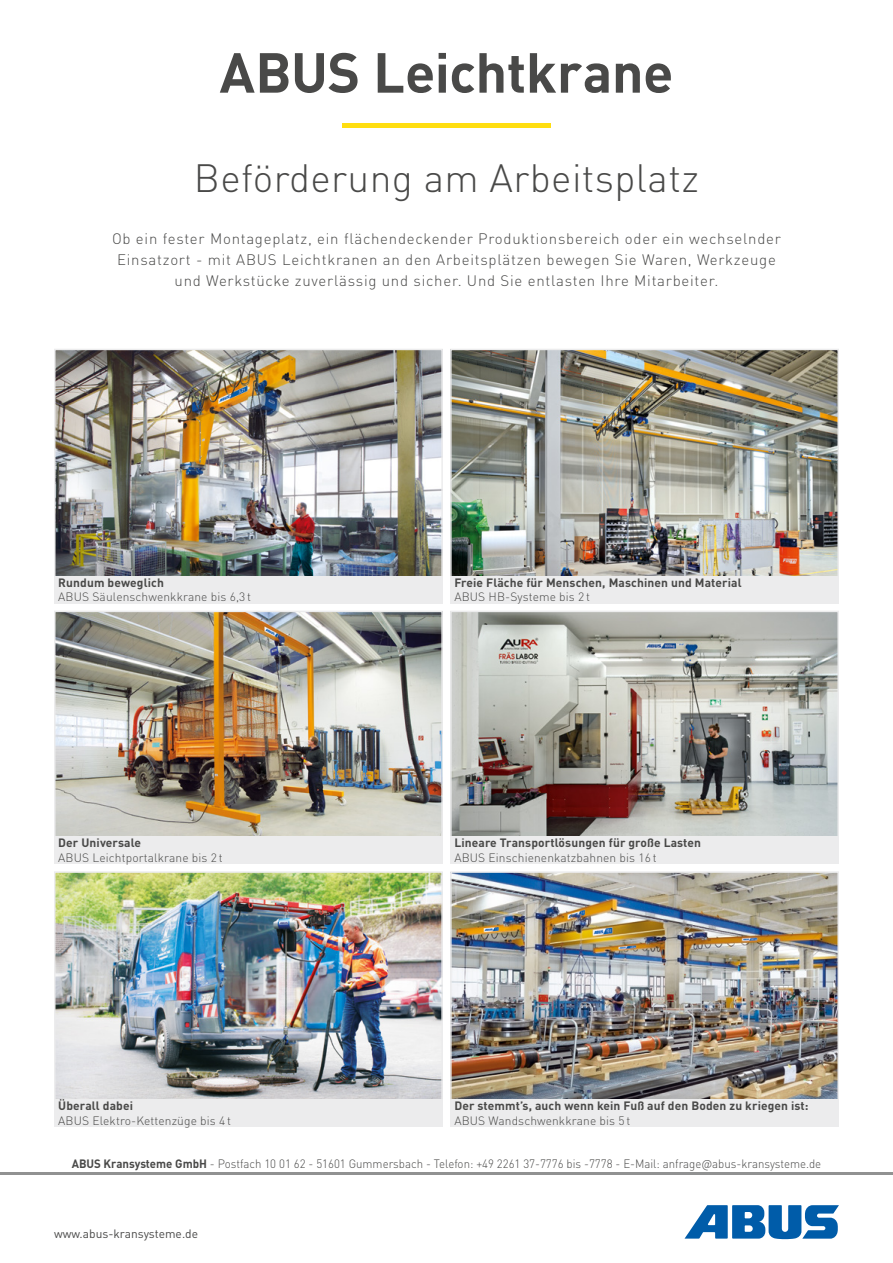
<style>
.page{position:relative;width:893px;height:1263px;background:#fff}
.page>*{position:absolute;margin:0;border:0;box-sizing:border-box;transform-origin:0 0}
.t1{font:700 55.5px "DIN Pro";letter-spacing:-.01em;color:#494948}
.t2{font:300 39px "DIN Pro";letter-spacing:.01em;color:#494948}
.t3{font:300 15px/21px "DIN Pro";letter-spacing:.05em;color:#494948;text-align:center}
.t4{font:700 12px "DIN Pro";letter-spacing:.01em;color:#494948}
.t5{font:300 12px "DIN Pro";letter-spacing:.01em;color:#494948}
.t6{font:300 12px "DIN Pro";letter-spacing:.01em;color:#494948;scale:.95 1}
.t7{font:12px "DIN Pro";color:#494948}
.s1{font-weight:700}
</style>
<div class="page">
<svg style="left:684px;top:1205px;width:155px;height:34px"></svg>
<hr style="left:0;top:1173px;width:893px;height:2px;background:#919292">
<img style="left:57px;top:614px;width:383px;height:221px">
<div style="left:54px;top:611px;width:389px;height:227px;border:2px solid #ececed"></div>
<img style="left:57px;top:352px;width:383px;height:222px">
<div style="left:54px;top:349px;width:389px;height:228px;border:2px solid #ececed"></div>
<img style="left:57px;top:874px;width:383px;height:224px">
<div style="left:54px;top:871px;width:389px;height:230px;border:2px solid #ececed"></div>
<img style="left:453px;top:874px;width:383px;height:224px">
<div style="left:450px;top:871px;width:389px;height:230px;border:2px solid #ececed"></div>
<div style="left:342px;top:123px;width:209px;height:5px;background:#ffde10"></div>
<img style="left:453px;top:352px;width:383px;height:222px">
<div style="left:450px;top:349px;width:389px;height:228px;border:2px solid #ececed"></div>
<img style="left:453px;top:614px;width:383px;height:221px">
<div style="left:450px;top:611px;width:389px;height:227px;border:2px solid #ececed"></div>
<div style="left:450px;top:1099px;width:389px;height:28px;background:#ececed"></div>
<div style="left:54px;top:1099px;width:389px;height:28px;background:#ececed"></div>
<div style="left:450px;top:836px;width:389px;height:28px;background:#ececed"></div>
<div style="left:54px;top:836px;width:389px;height:28px;background:#ececed"></div>
<div style="left:450px;top:576px;width:389px;height:27px;background:#ececed"></div>
<div style="left:54px;top:576px;width:389px;height:27px;background:#ececed"></div>
<h1 class="t1" style="left:219px;top:26px;width:455px">ABUS Leichtkrane</h1>
<h2 class="t2" style="left:194px;top:148px;width:507px">Beförderung am Arbeitsplatz</h2>
<p class="t3" style="left:112px;top:226px;width:670px">Ob ein fester Montageplatz, ein flächendeckender Produktionsbereich oder ein wechselnder<br>Einsatzort - mit ABUS Leichtkranen an den Arbeitsplätzen bewegen Sie Waren, Werkzeuge und Werkstücke zuverlässig und sicher. Und Sie entlasten Ihre Mitarbeiter.</p>
<p class="t4" style="left:58px;top:572px;width:107px">Rundum beweglich</p>
<p class="t5" style="left:58px;top:588px;width:194px">ABUS Säulenschwenkkrane bis 6,3 t</p>
<p class="t4" style="left:454px;top:572px;width:289px">Freie Fläche für Menschen, Maschinen und Material</p>
<p class="t5" style="left:454px;top:588px;width:137px">ABUS HB-Systeme bis 2 t</p>
<p class="t4" style="left:58px;top:833px;width:84px">Der Universale</p>
<p class="t5" style="left:58px;top:848px;width:166px">ABUS Leichtportalkrane bis 2 t</p>
<p class="t4" style="left:454px;top:833px;width:248px">Lineare Transportlösungen für große Lasten</p>
<p class="t5" style="left:454px;top:848px;width:204px">ABUS Einschienenkatzbahnen bis 16 t</p>
<p class="t4" style="left:58px;top:1096px;width:76px">Überall dabei</p>
<p class="t5" style="left:58px;top:1111px;width:174px">ABUS Elektro-Kettenzüge bis 4 t</p>
<p class="t4" style="left:454px;top:1096px;width:356px">Der stemmt’s, auch wenn kein Fuß auf den Boden zu kriegen ist:</p>
<p class="t5" style="left:454px;top:1111px;width:177px">ABUS Wandschwenkkrane bis 5 t</p>
<p class="t6" style="left:72px;top:1154px;width:790px"><span class="s1">ABUS Kransysteme GmbH</span> - Postfach 10 01 62 - 51601 Gummersbach - Telefon: +49 2261 37-7776 bis -7778 - E-Mail: anfrage@abus-kransysteme.de</p>
<p class="t7" style="left:54px;top:1224px;width:146px">www.abus-kransysteme.de</p>
</div>
